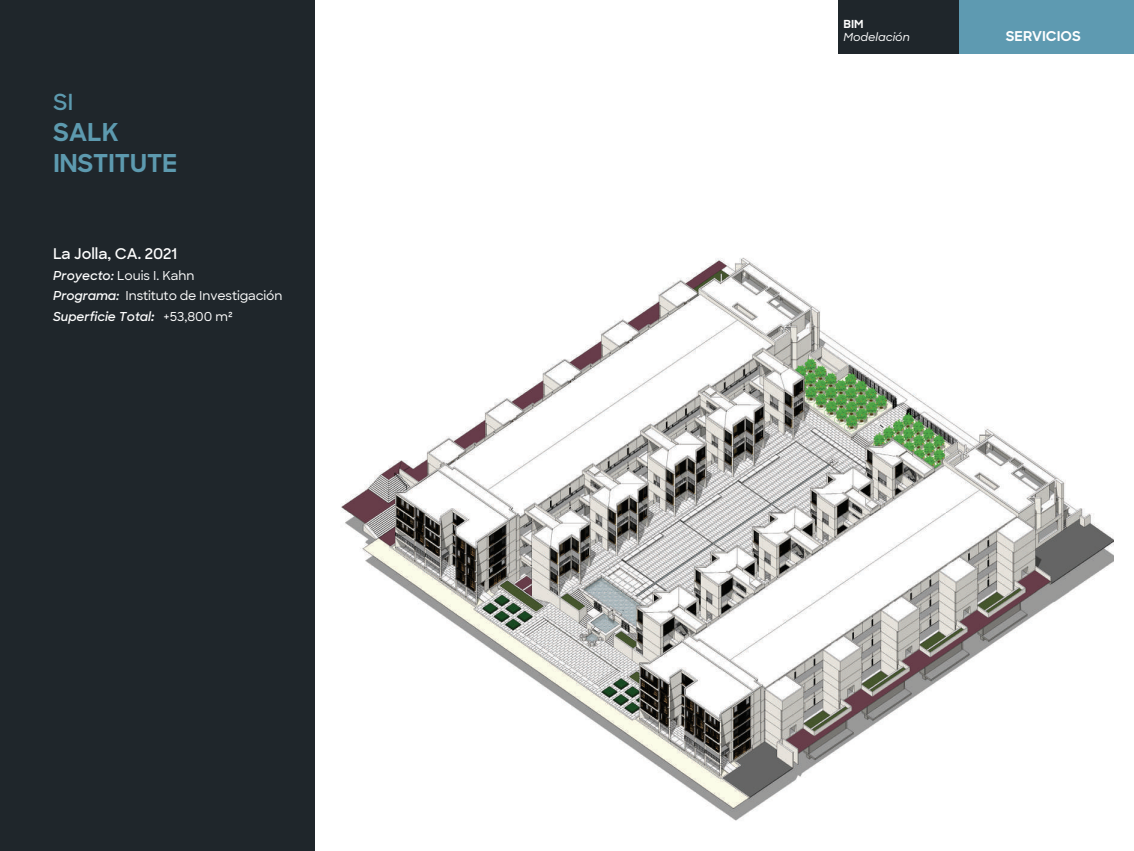
<style>
.page{position:relative;width:1134px;height:851px;background:#fff}
.page>*{position:absolute;margin:0;border:0;box-sizing:border-box;transform-origin:0 0}
.t1{font:700 25px/31px "Sharp Sans";letter-spacing:-.02em;color:#5d9aaf}
.t2{font:600 22.5px "Sharp Sans";color:#5d9aaf}
.t3{font:600 15px "Sharp Sans";color:#fff}
.t4{font:700 13.75px "Sharp Sans";color:#fff}
.t5{font:500 12.5px/20.5px "Sharp Sans";letter-spacing:-.01em;color:#fff}
.t6{font:italic 500 11.25px "Sharp Sans";color:#fff}
.t7{font:700 11.25px "Sharp Sans";color:#fff}
.s1{font-weight:600;font-style:italic}
.s2{font-weight:700;font-style:italic}
</style>
<div class="page">
<div style="left:959px;top:0;width:175px;height:53px;background:#5e9ab1"></div>
<div style="left:0;top:0;width:314px;height:850px;background:#1f262b"></div>
<div style="left:838px;top:0;width:121px;height:53px;background:#1f262b"></div>
<img style="left:341px;top:257px;width:772px;height:564px">
<h2 class="t2" style="left:53px;top:85px;width:22px">SI</h2>
<h1 class="t1" style="left:53px;top:115px;width:126px">SALK<br>INSTITUTE</h1>
<p class="t3" style="left:53px;top:243px;width:126px">La Jolla, CA. 2021</p>
<p class="t5" style="left:53px;top:264px;width:231px"><span class="s1">Proyecto:</span> Louis I. Kahn<br><span class="s1">Programa:</span> Instituto de Investigación<br><span class="s1">Superficie Total</span><span class="s2">:</span> +53,800 m²</p>
<p class="t7" style="left:843px;top:16px;width:22px">BIM</p>
<p class="t6" style="left:843px;top:29px;width:68px">Modelación</p>
<p class="t4" style="left:1006px;top:26px;width:76px">SERVICIOS</p>
</div>
